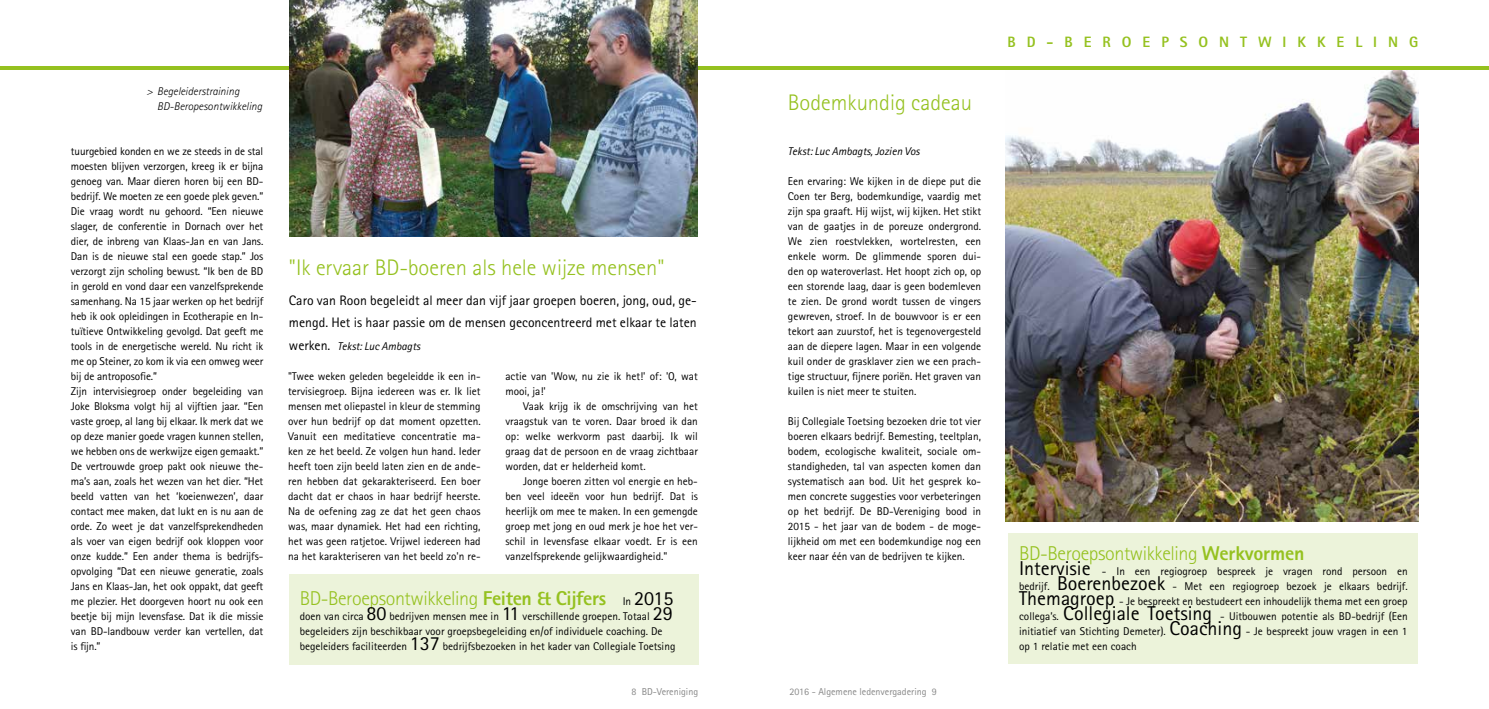
<style>
.page{position:relative;width:1489px;height:709px;background:#fff}
.page>*{position:absolute;margin:0;border:0;box-sizing:border-box;transform-origin:0 0}
.t1{font:300 22.5px "Rotis Sans Serif";color:#95c11f}
.t2{font:300 20px "Rotis Sans Serif";letter-spacing:-.02em;color:#95c11f}
.t3{font:800 15px "Rotis Sans Serif";letter-spacing:.73em;color:#95c11f}
.t4{font:13.75px/22.5px "Rotis Sans Serif";color:#000}
.t5{font:11.25px/15px "Rotis Sans Serif";letter-spacing:-.01em;color:#000;text-align:justify}
.t6{font:italic 11.25px "Rotis Sans Serif";color:#000}
.t7{font:italic 300 11.25px/15px "Rotis Sans Serif";color:#000}
.t8{font:10px "Rotis Sans Serif";color:#878787}
.s1{font-style:normal;font-size:13.75px}
.s2{font-weight:800}
.s3{font-weight:400;font-size:11.25px;color:#000}
.s4{font-weight:400;color:#000}
.s5{font-size:20px}
</style>
<div class="page">
<img style="left:1005px;top:71px;width:413px;height:450px">
<div style="left:1008px;top:533px;width:410px;height:131px;background:#ecf3da"></div>
<hr style="left:0;top:66px;width:1488px;height:4px;background:#95c11f">
<img style="left:289px;top:0;width:409px;height:236px">
<div style="left:289px;top:574px;width:409px;height:90px;background:#ecf3da"></div>
<p class="t7" style="left:157px;top:83px;width:106px;text-indent:-11px">&gt; Begeleiderstraining<br>BD-Beropesontwikkeling</p>
<p class="t5" style="left:71px;top:143px;width:194px;text-align:left">tuurgebied konden en we ze steeds in de stal moesten blijven verzorgen, kreeg ik er bijna genoeg van. Maar dieren horen bij een BD&shy;bedrijf. We moeten ze een goede plek geven.” Die vraag wordt nu gehoord. “Een nieuwe slager, de conferentie in Dornach over het dier, de inbreng van Klaas-Jan en van Jans.<br>Dan is de nieuwe stal een goede stap.” Jos verzorgt zijn scholing bewust. “Ik ben de BD in gerold en vond daar een vanzelfsprekende samenhang. Na 15 jaar werken op het bedrijf heb ik ook opleidingen in Ecotherapie en In&shy;tuïtieve Ontwikkeling gevolgd. Dat geeft me tools in de energetische wereld. Nu richt ik me op Steiner, zo kom ik via een omweg weer bij de antroposofie.”<br>Zijn intervisiegroep onder begeleiding van Joke Bloksma volgt hij al vijftien jaar. “Een vaste groep, al lang bij elkaar. Ik merk dat we op deze manier goede vragen kunnen stellen, we hebben ons de werkwijze eigen gemaakt.” De vertrouwde groep pakt ook nieuwe the&shy;ma’s aan, zoals het wezen van het dier. “Het beeld vatten van het ‘koeienwezen’, daar contact mee maken, dat lukt en is nu aan de orde. Zo weet je dat vanzelfsprekendheden als voer van eigen bedrijf ook kloppen voor onze kudde.” Een ander thema is bedrijfs&shy;opvolging “Dat een nieuwe generatie, zoals Jans en Klaas-Jan, het ook oppakt, dat geeft me plezier. Het doorgeven hoort nu ook een beetje bij mijn levensfase. Dat ik die missie van BD-landbouw verder kan vertellen, dat is fijn.”</p>
<h1 class="t1" style="left:289px;top:254px;width:377px">"Ik ervaar BD-boeren als hele wijze mensen"</h1>
<p class="t4" style="left:289px;top:289px;width:409px">Caro van Roon begeleidt al meer dan vijf jaar groepen boeren, jong, oud, ge&shy;mengd. Het is haar passie om de mensen geconcentreerd met elkaar te laten</p>
<p class="t6" style="left:289px;top:339px;width:133px"><span class="s1">werken.</span> Tekst: Luc Ambagts</p>
<p class="t5" style="left:288px;top:368px;width:194px">"Twee weken geleden begeleidde ik een in&shy;tervisiegroep. Bijna iedereen was er. Ik liet mensen met oliepastel in kleur de stemming over hun bedrijf op dat moment opzetten.<br>Vanuit een meditatieve concentratie ma&shy;ken ze het beeld. Ze volgen hun hand. Ieder heeft toen zijn beeld laten zien en de ande&shy;ren hebben dat gekarakteriseerd. Een boer dacht dat er chaos in haar bedrijf heerste.<br>Na de oefening zag ze dat het geen chaos was, maar dynamiek. Het had een richting, het was geen ratjetoe. Vrijwel iedereen had na het karakteriseren van het beeld zo'n re-</p>
<p class="t5" style="left:505px;top:368px;width:194px">actie van 'Wow, nu zie ik het!' of: 'O, wat mooi, ja!'</p>
<p class="t5" style="left:505px;top:398px;width:194px;text-indent:18px">Vaak krijg ik de omschrijving van het vraagstuk van te voren. Daar broed ik dan op: welke werkvorm past daarbij. Ik wil graag dat de persoon en de vraag zichtbaar worden, dat er helderheid komt.</p>
<p class="t5" style="left:505px;top:473px;width:194px;text-indent:18px">Jonge boeren zitten vol energie en heb&shy;ben veel ideeën voor hun bedrijf. Dat is heerlijk om mee te maken. In een gemengde groep met jong en oud merk je hoe het ver&shy;schil in levensfase elkaar voedt. Er is een vanzelfsprekende gelijkwaardigheid."</p>
<h2 class="t2" style="left:300px;top:586px;width:375px">BD-Beroepsontwikkeling <span class="s2">Feiten &amp; Cijfers</span> <span class="s3">In</span> <span class="s4">2015</span></h2>
<p class="t5" style="left:300px;top:608px;width:377px;text-align:left">doen van circa <span class="s5">80</span> bedrijven mensen mee in <span class="s5">11</span> verschillende groepen. Totaal <span class="s5">29 </span>begeleiders zijn beschikbaar voor groepsbegeleiding en/of individuele coaching. De begeleiders faciliteerden <span class="s5">137</span> bedrijfsbezoeken in het kader van Collegiale Toetsing</p>
<h1 class="t1" style="left:788px;top:89px;width:186px">Bodemkundig cadeau</h1>
<p class="t6" style="left:788px;top:144px;width:133px">Tekst: Luc Ambagts, Jozien Vos</p>
<p class="t5" style="left:788px;top:173px;width:195px">Een ervaring: We kijken in de diepe put die Coen ter Berg, bodemkundige, vaardig met zijn spa graaft. Hij wijst, wij kijken. Het stikt van de gaatjes in de poreuze ondergrond.<br>We zien roestvlekken, wortelresten, een enkele worm. De glimmende sporen dui&shy;den op wateroverlast. Het hoopt zich op, op een storende laag, daar is geen bodemleven te zien. De grond wordt tussen de vingers gewreven, stroef. In de bouwvoor is er een tekort aan zuurstof, het is tegenovergesteld aan de diepere lagen. Maar in een volgende kuil onder de grasklaver zien we een prach&shy;tige structuur, fijnere poriën. Het graven van kuilen is niet meer te stuiten.</p>
<p class="t5" style="left:788px;top:413px;width:195px">Bij Collegiale Toetsing bezoeken drie tot vier boeren elkaars bedrijf. Bemesting, teeltplan, bodem, ecologische kwaliteit, sociale om&shy;standigheden, tal van aspecten komen dan systematisch aan bod. Uit het gesprek ko&shy;men concrete suggesties voor verbeteringen op het bedrijf. De BD-Vereniging bood in 2015 - het jaar van de bodem - de moge&shy;lijkheid om met een bodemkundige nog een keer naar één van de bedrijven te kijken.</p>
<p class="t8" style="left:631px;top:685px;width:68px">8 BD-Vereniging</p>
<p class="t8" style="left:789px;top:685px;width:149px">2016 - Algemene ledenvergadering 9</p>
<h3 class="t3" style="left:1007px;top:32px;width:412px">BD-BEROEPSONTWIKKELING</h3>
<h2 class="t2" style="left:1019px;top:541px;width:287px">BD-Beroepsontwikkeling <span class="s2">Werkvormen</span></h2>
<p class="t5" style="left:1019px;top:563px;width:390px"><span class="s5">Intervisie</span> - In een regiogroep bespreek je vragen rond persoon en bedrijf. <span class="s5">Boerenbezoek</span> - Met een regiogroep bezoek je elkaars bedrijf.<br><span class="s5">Themagroep</span> - Je bespreekt en bestudeert een inhoudelijk thema met een groep collega’s. <span class="s5">Collegiale Toetsing</span> - Uitbouwen potentie als BD-bedrijf (Een initiatief van Stichting Demeter). <span class="s5">Coaching</span> - Je bespreekt jouw vragen in een 1 op 1 relatie met een coach</p>
</div>
